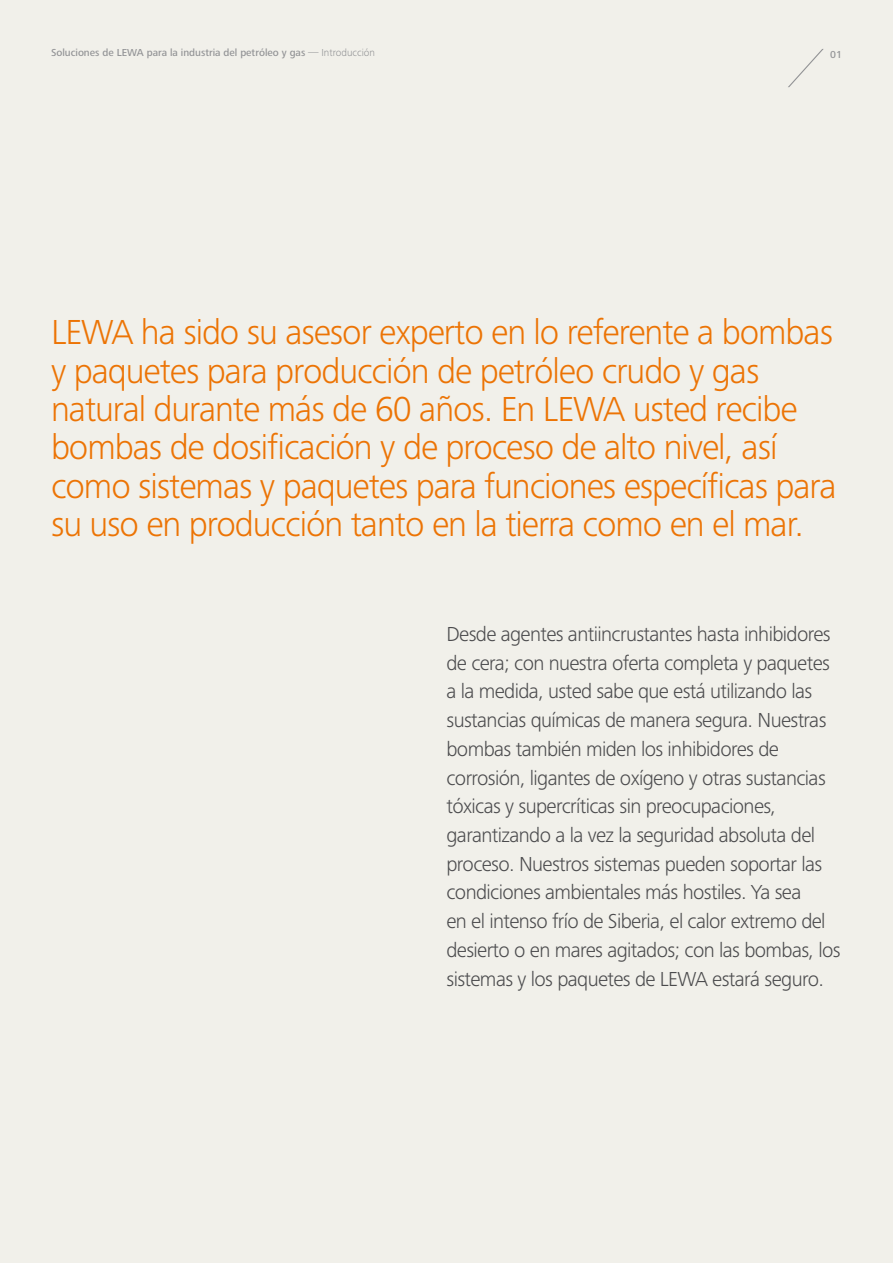
<style>
.page{position:relative;width:893px;height:1263px;background:#f1f0ea}
.page>*{position:absolute;margin:0;border:0;box-sizing:border-box;transform-origin:0 0}
.t1{font:300 36px/38.2px "Frutiger Next LTW1 G";letter-spacing:-.03em;color:#ec7405}
.t2{font:300 21px/28.7px "Frutiger Next LTW1 G";letter-spacing:-.03em;color:#4b4b4d}
.t3{font:500 10.5px "Frutiger Next LTW1 G";color:#929395}
.s1{font-weight:300}
</style>
<div class="page">
<svg style="left:788px;top:49px;width:36px;height:39px"></svg>
<p class="t3" style="left:51px;top:47px;width:326px">Soluciones de LEWA para la industria del petróleo y gas <span class="s1">— Introducción</span></p>
<p class="t3" style="left:830px;top:48px;width:13px">01</p>
<p class="t1" style="left:51px;top:313px;width:787px">LEWA ha sido su asesor experto en lo referente a bombas y paquetes para producción de petróleo crudo y gas natural durante más de 60 años. En LEWA usted recibe bombas de dosificación y de proceso de alto nivel, así como sistemas y paquetes para funciones específicas para su uso en producción tanto en la tierra como en el mar.</p>
<p class="t2" style="left:446px;top:620px;width:396px">Desde agentes antiincrustantes hasta inhibidores de cera; con nuestra oferta completa y paquetes a la medida, usted sabe que está utilizando las sustancias químicas de manera segura. Nuestras bombas también miden los inhibidores de corrosión, ligantes de oxígeno y otras sustancias tóxicas y supercríticas sin preocupaciones, garantizando a la vez la seguridad absoluta del proceso. Nuestros sistemas pueden soportar las condiciones ambientales más hostiles. Ya sea<br>en el intenso frío de Siberia, el calor extremo del desierto o en mares agitados; con las bombas, los sistemas y los paquetes de LEWA estará seguro.</p>
</div>
